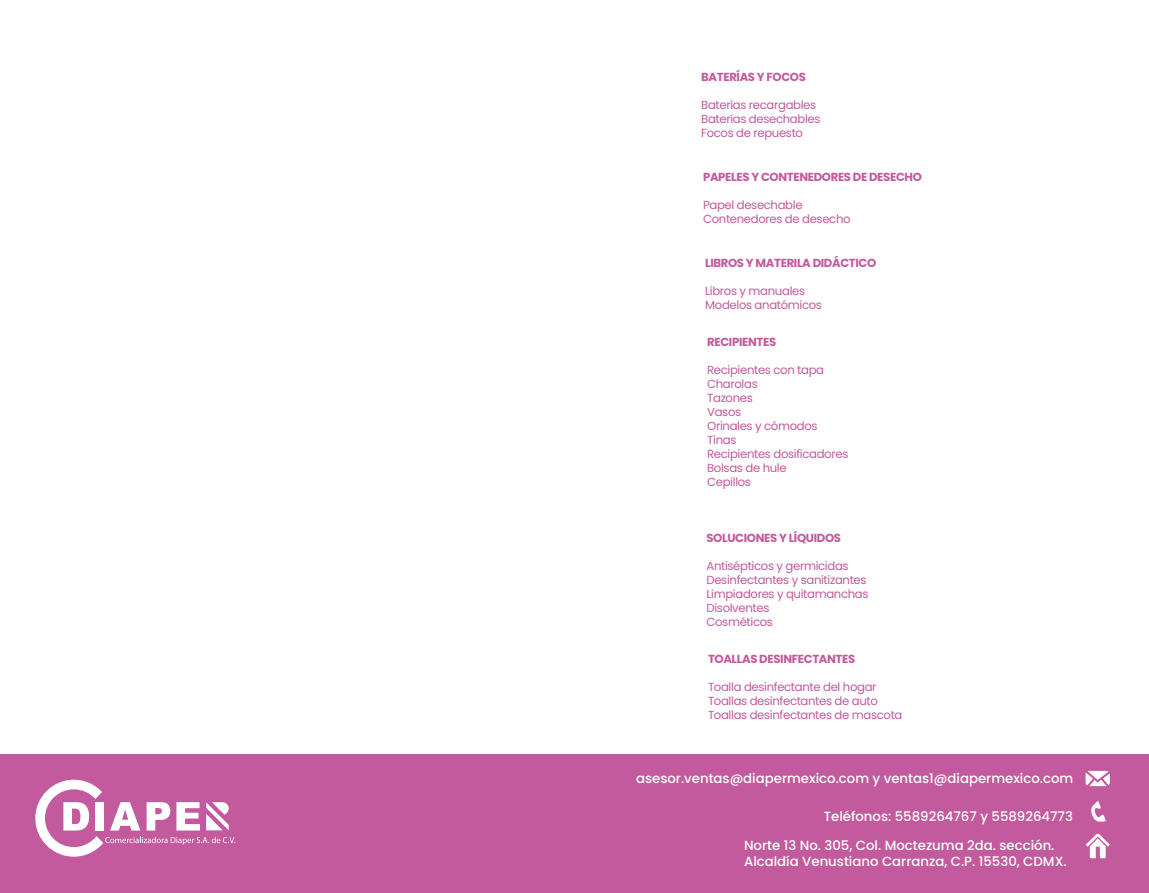
<style>
.page{position:relative;width:1149px;height:893px;background:#fff}
.page>*{position:absolute;margin:0;border:0;box-sizing:border-box;transform-origin:0 0}
.t1{font:500 13.2px/15.9px "Poppins";color:#fff}
.t2{font:11.7px/14px "Poppins";letter-spacing:-.03em;color:#c35a9d}
.t3{font:700 11.7px "Poppins";letter-spacing:-.03em;color:#c35a9d}
</style>
<div class="page">
<div style="left:0;top:754px;width:1148px;height:139px;background:#c35a9d"></div>
<svg style="left:35px;top:780px;width:200px;height:77px"></svg>
<svg style="left:1085px;top:771px;width:24px;height:15px"></svg>
<svg style="left:1091px;top:801px;width:14px;height:21px"></svg>
<svg style="left:1085px;top:833px;width:24px;height:25px"></svg>
<p class="t3" style="left:701px;top:70px;width:106px">BATERÍAS Y FOCOS</p>
<p class="t2" style="left:701px;top:98px;width:121px">Baterías recargables<br>Baterías desechables<br>Focos de repuesto</p>
<p class="t3" style="left:703px;top:171px;width:220px">PAPELES Y CONTENEDORES DE DESECHO</p>
<p class="t2" style="left:703px;top:198px;width:149px">Papel desechable<br>Contenedores de desecho</p>
<p class="t3" style="left:705px;top:256px;width:172px">LIBROS Y MATERILA DIDÁCTICO</p>
<p class="t2" style="left:705px;top:284px;width:118px">Libros y manuales<br>Modelos anatómicos</p>
<p class="t3" style="left:707px;top:335px;width:70px">RECIPIENTES</p>
<p class="t2" style="left:707px;top:363px;width:143px">Recipientes con tapa<br>Charolas<br>Tazones<br>Vasos<br>Orinales y cómodos<br>Tinas<br>Recipientes dosificadores<br>Bolsas de hule<br>Cepillos</p>
<p class="t3" style="left:706px;top:531px;width:136px">SOLUCIONES Y LÍQUIDOS</p>
<p class="t2" style="left:706px;top:559px;width:164px">Antisépticos y germicidas<br>Desinfectantes y sanitizantes<br>Limpiadores y quitamanchas<br>Disolventes<br>Cosméticos</p>
<p class="t3" style="left:707px;top:652px;width:149px">TOALLAS DESINFECTANTES</p>
<p class="t2" style="left:707px;top:680px;width:196px">Toalla desinfectante del hogar<br>Toallas desinfectantes de auto<br>Toallas desinfectantes de mascota</p>
<p class="t1" style="left:636px;top:770px;width:438px">asesor.ventas@diapermexico.com y ventas1@diapermexico.com</p>
<p class="t1" style="left:823px;top:809px;width:251px">Teléfonos: 5589264767 y 5589264773</p>
<p class="t1" style="left:743px;top:837px;width:324px">Norte 13 No. 305, Col. Moctezuma 2da. sección.<br>Alcaldía Venustiano Carranza, C.P. 15530, CDMX.</p>
</div>
